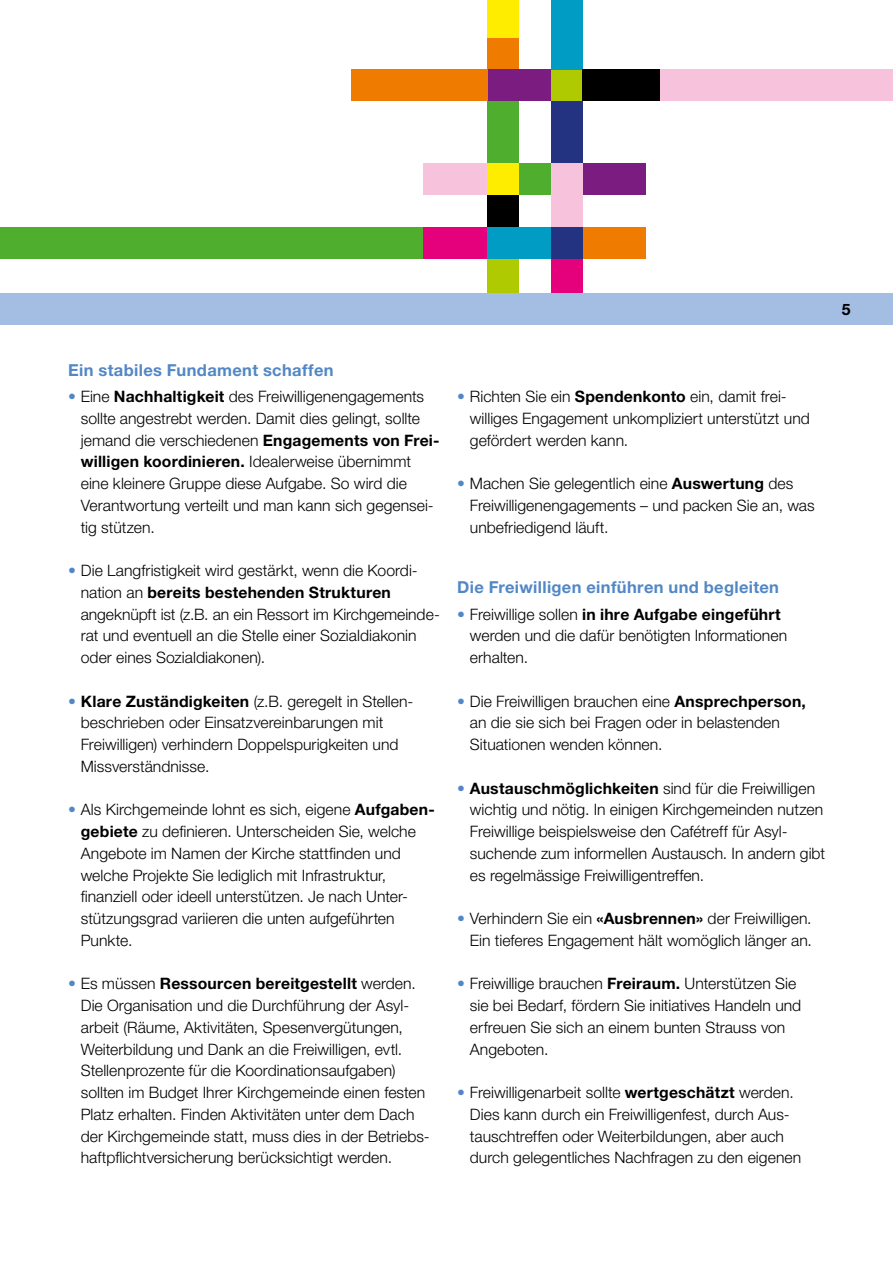
<style>
.page{position:relative;width:893px;height:1263px;background:#fff}
.page>*{position:absolute;margin:0;border:0;box-sizing:border-box;transform-origin:0 0}
.t1{font:700 16.5px "Helvetica Neue LT Pro";letter-spacing:.02em;color:#5287c6}
.t2{font:300 15.75px/21.8px "Helvetica Neue LT Pro";letter-spacing:.005em;color:#000}
.t3{font:700 15.75px "Helvetica Neue LT Pro";color:#000}
.s1{color:#5287c6}
.s2{font-weight:700}
</style>
<div class="page">
<div style="left:0;top:293px;width:893px;height:31px;background:#a4bde3"></div>
<div style="left:0;top:227px;width:426px;height:32px;background:#50ae2f"></div>
<div style="left:659px;top:69px;width:234px;height:32px;background:#f7c3dc"></div>
<div style="left:487px;top:259px;width:32px;height:34px;background:#afca00"></div>
<div style="left:487px;top:101px;width:32px;height:64px;background:#50ae2f"></div>
<div style="left:583px;top:227px;width:63px;height:32px;background:#ef7c00"></div>
<div style="left:487px;top:227px;width:64px;height:32px;background:#009cc4"></div>
<div style="left:423px;top:227px;width:64px;height:32px;background:#e5007c"></div>
<div style="left:487px;top:195px;width:32px;height:32px;background:#000"></div>
<div style="left:583px;top:163px;width:63px;height:32px;background:#7b1c81"></div>
<div style="left:423px;top:163px;width:64px;height:32px;background:#f7c3dc"></div>
<div style="left:519px;top:163px;width:32px;height:32px;background:#50ae2f"></div>
<div style="left:487px;top:163px;width:32px;height:32px;background:#ffed00"></div>
<div style="left:487px;top:37px;width:32px;height:32px;background:#ef7c00"></div>
<div style="left:487px;top:69px;width:64px;height:32px;background:#7b1c81"></div>
<div style="left:351px;top:69px;width:136px;height:32px;background:#ef7c00"></div>
<div style="left:551px;top:69px;width:32px;height:32px;background:#afca00"></div>
<div style="left:551px;top:259px;width:32px;height:34px;background:#e5007c"></div>
<div style="left:551px;top:101px;width:32px;height:64px;background:#243282"></div>
<div style="left:551px;top:0;width:32px;height:69px;background:#009cc4"></div>
<div style="left:551px;top:163px;width:32px;height:64px;background:#f7c3dc"></div>
<div style="left:487px;top:0;width:32px;height:37px;background:#ffed00"></div>
<div style="left:551px;top:227px;width:32px;height:32px;background:#243282"></div>
<div style="left:583px;top:69px;width:77px;height:32px;background:#000"></div>
<p class="t3" style="left:842px;top:299px;width:10px">5</p>
<p class="t1" style="left:68px;top:359px;width:267px">Ein stabiles Fundament schaffen</p>
<p class="t2" style="left:81px;top:385px;width:360px;text-indent:-13px"><span class="s1">•</span> Eine <span class="s2">Nachhaltigkeit</span> des Freiwilligenengagements sollte angestrebt werden. Damit dies gelingt, sollte jemand die verschiedenen <span class="s2">Engagements von Frei&shy;willigen koordinieren.</span> Idealerweise übernimmt eine kleinere Gruppe diese Aufgabe. So wird die Verantwortung verteilt und man kann sich gegensei&shy;tig stützen.</p>
<p class="t2" style="left:81px;top:559px;width:361px;text-indent:-13px"><span class="s1">•</span> Die Langfristigkeit wird gestärkt, wenn die Koordi&shy;nation an <span class="s2">bereits bestehenden Strukturen </span>angeknüpft ist (z.B. an ein Ressort im Kirchgemeinde&shy;rat und eventuell an die Stelle einer Sozialdiakonin oder eines Sozialdiakonen).</p>
<p class="t2" style="left:81px;top:690px;width:334px;text-indent:-13px"><span class="s1">•</span> <span class="s2">Klare Zuständigkeiten</span> (z.B. geregelt in Stellen&shy;beschrieben oder Einsatzvereinbarungen mit Freiwilligen) verhindern Doppelspurigkeiten und Missverständnisse.</p>
<p class="t2" style="left:81px;top:798px;width:355px;text-indent:-13px"><span class="s1">•</span> Als Kirchgemeinde lohnt es sich, eigene <span class="s2">Aufgaben&shy;gebiete</span> zu definieren. Unterscheiden Sie, welche Angebote im Namen der Kirche stattfinden und welche Projekte Sie lediglich mit Infrastruktur, finanziell oder ideell unterstützen. Je nach Unter&shy;stützungsgrad variieren die unten aufgeführten Punkte.</p>
<p class="t2" style="left:81px;top:972px;width:350px;text-indent:-13px"><span class="s1">•</span> Es müssen <span class="s2">Ressourcen bereitgestellt</span> werden.<br>Die Organisation und die Durchführung der Asyl&shy;arbeit (Räume, Aktivitäten, Spesenvergütungen, Weiterbildung und Dank an die Freiwilligen, evtl.<br>Stellenprozente für die Koordinationsaufgaben) sollten im Budget Ihrer Kirchgemeinde einen festen Platz erhalten. Finden Aktivitäten unter dem Dach der Kirchgemeinde statt, muss dies in der Betriebs&shy;haftpflichtversicherung berücksichtigt werden.</p>
<p class="t2" style="left:470px;top:385px;width:342px;text-indent:-13px"><span class="s1">•</span> Richten Sie ein <span class="s2">Spendenkonto</span> ein, damit frei&shy;williges Engagement unkompliziert unterstützt und gefördert werden kann.</p>
<p class="t2" style="left:470px;top:472px;width:346px;text-indent:-13px"><span class="s1">•</span> Machen Sie gelegentlich eine <span class="s2">Auswertung</span> des<br>Freiwilligenengagements – und packen Sie an, was unbefriedigend läuft.</p>
<p class="t1" style="left:457px;top:577px;width:323px">Die Freiwilligen einführen und begleiten</p>
<p class="t2" style="left:470px;top:603px;width:319px;text-indent:-13px"><span class="s1">•</span> Freiwillige sollen <span class="s2">in ihre Aufgabe eingeführt </span>werden und die dafür benötigten Informationen erhalten.</p>
<p class="t2" style="left:470px;top:690px;width:338px;text-indent:-13px"><span class="s1">•</span> Die Freiwilligen brauchen eine <span class="s2">Ansprechperson, </span>an die sie sich bei Fragen oder in belastenden<br>Situationen wenden können.</p>
<p class="t2" style="left:470px;top:777px;width:357px;text-indent:-13px"><span class="s1">•</span> <span class="s2">Austauschmöglichkeiten</span> sind für die Freiwilligen wichtig und nötig. In einigen Kirchgemeinden nutzen Freiwillige beispielsweise den Cafétreff für Asyl&shy;suchende zum informellen Austausch. In andern gibt es regelmässige Freiwilligentreffen.</p>
<p class="t2" style="left:457px;top:907px;width:356px;text-align:right"><span class="s1">•</span> Verhindern Sie ein <span class="s2">«Ausbrennen»</span> der Freiwilligen.<br>Ein tieferes Engagement hält womöglich länger an.</p>
<p class="t2" style="left:470px;top:972px;width:333px;text-indent:-13px"><span class="s1">•</span> Freiwillige brauchen <span class="s2">Freiraum.</span> Unterstützen Sie sie bei Bedarf, fördern Sie initiatives Handeln und erfreuen Sie sich an einem bunten Strauss von Angeboten.</p>
<p class="t2" style="left:470px;top:1081px;width:333px;text-indent:-13px"><span class="s1">•</span> Freiwilligenarbeit sollte <span class="s2">wertgeschätzt</span> werden.<br>Dies kann durch ein Freiwilligenfest, durch Aus&shy;tauschtreffen oder Weiterbildungen, aber auch durch gelegentliches Nachfragen zu den eigenen</p>
</div>
